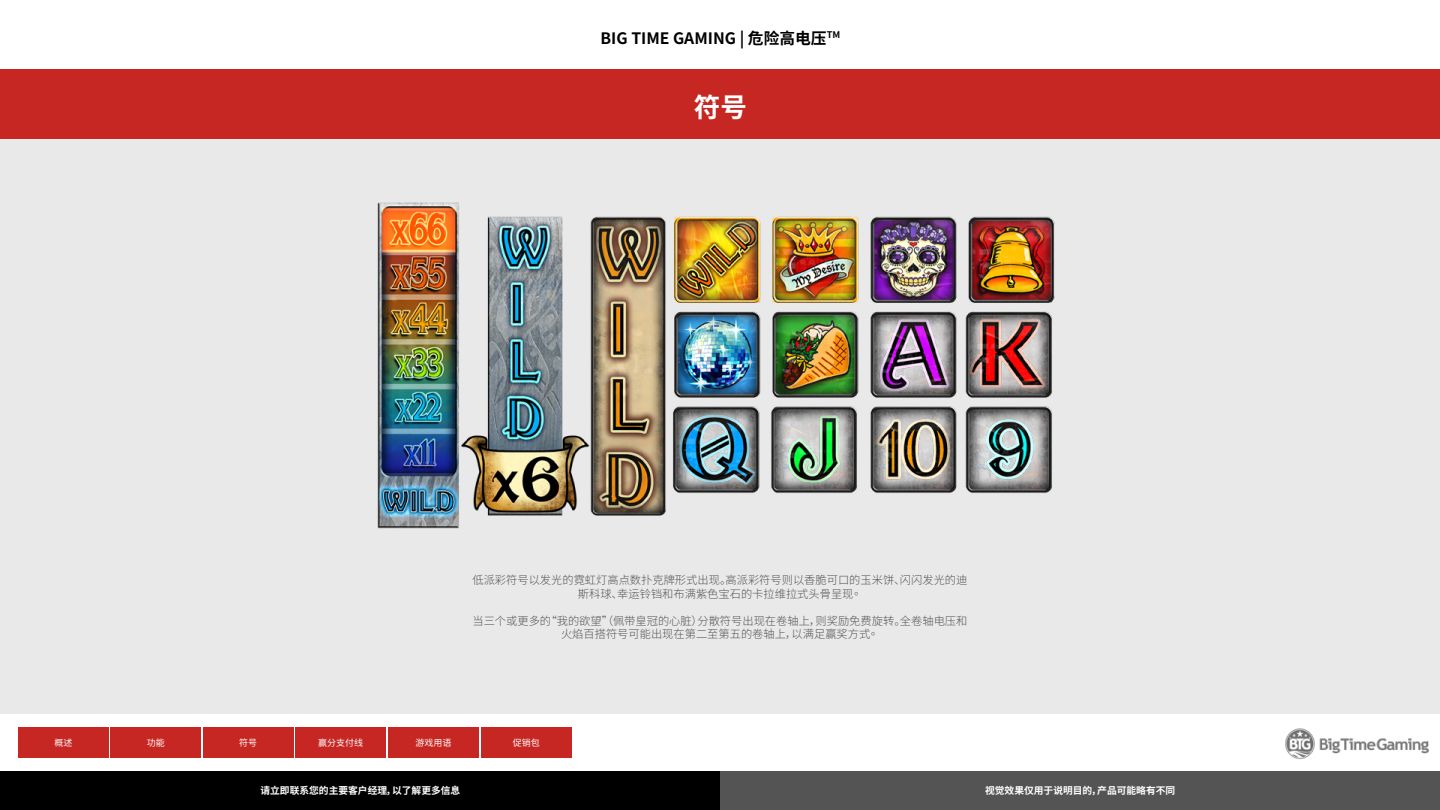
<style>
.page{position:relative;width:1440px;height:810px;background:#fff}
.page>*{position:absolute;margin:0;border:0;box-sizing:border-box;transform-origin:0 0}
.t1{font:700 26.55px "Noto Sans CJ Ktc";color:#fff}
.t2{font:700 15.75px "Noto Sans CJ Ktc";color:#000}
.t3{font:300 11.25px/13.5px "Noto Sans CJ Ktc";color:#545454;text-align:center}
.t4{font:700 9.75px "Noto Sans CJ Ktc";color:#fff}
.t5{font:9px "Noto Sans CJ Ktc";color:#fff}
</style>
<div class="page">
<div style="left:0;top:69px;width:1440px;height:645px;background:#e8e8e8"></div>
<div style="left:0;top:69px;width:1440px;height:69px;background:#c72722"></div>
<img style="left:1285px;top:728px;width:145px;height:32px">
<div style="left:0;top:771px;width:720px;height:39px;background:#000"></div>
<div style="left:720px;top:771px;width:720px;height:39px;background:#545454"></div>
<div style="left:18px;top:728px;width:91px;height:30px;background:#c72722"></div>
<div style="left:111px;top:728px;width:90px;height:30px;background:#c72722"></div>
<div style="left:203px;top:728px;width:90px;height:30px;background:#c72722"></div>
<div style="left:296px;top:728px;width:90px;height:30px;background:#c72722"></div>
<div style="left:388px;top:728px;width:91px;height:30px;background:#c72722"></div>
<div style="left:481px;top:728px;width:90px;height:30px;background:#c72722"></div>
<img style="left:377px;top:202px;width:678px;height:327px">
<h2 class="t2" style="left:601px;top:29px;width:241px">BIG TIME GAMING | 危险高电压<sup>TM</sup></h2>
<h1 class="t1" style="left:694px;top:92px;width:55px">符号</h1>
<p class="t3" style="left:472px;top:573px;width:496px">低派彩符号以发光的霓虹灯高点数扑克牌形式出现。高派彩符号则以香脆可口的玉米饼、闪闪发光的迪斯科球、幸运铃铛和布满紫色宝石的卡拉维拉式头骨呈现。</p>
<p class="t3" style="left:472px;top:614px;width:496px">当三个或更多的“我的欲望”（佩带皇冠的心脏）分散符号出现在卷轴上，则奖励免费旋转。全卷轴电压和火焰百搭符号可能出现在第二至第五的卷轴上，以满足赢奖方式。</p>
<p class="t5" style="left:55px;top:738px;width:19px">概述</p>
<p class="t5" style="left:147px;top:738px;width:19px">功能</p>
<p class="t5" style="left:239px;top:738px;width:19px">符号</p>
<p class="t5" style="left:318px;top:738px;width:46px">赢分支付线</p>
<p class="t5" style="left:415px;top:738px;width:37px">游戏用语</p>
<p class="t5" style="left:513px;top:738px;width:28px">促销包</p>
<p class="t4" style="left:260px;top:785px;width:201px">请立即联系您的主要客户经理，以了解更多信息</p>
<p class="t4" style="left:985px;top:785px;width:192px">视觉效果仅用于说明目的，产品可能略有不同</p>
</div>
